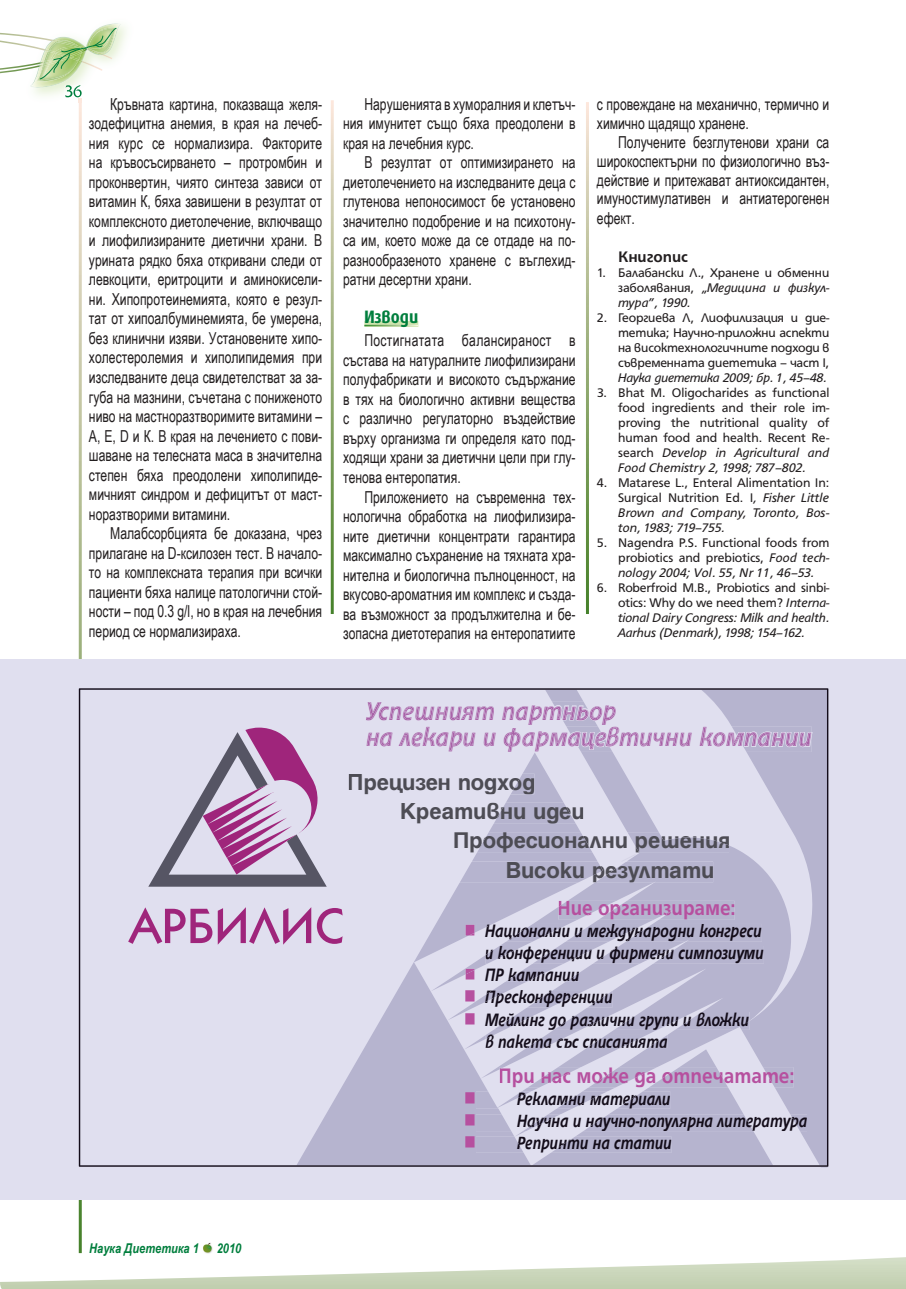
<style>
.page{position:relative;width:906px;height:1289px;background:#fff}
.page>*{position:absolute;margin:0;border:0;box-sizing:border-box;transform-origin:0 0}
.t1{font:italic 700 27.9px/26.4px "HS Grotesk Bg";color:#a962a8;scale:.9 1}
.t2{font:700 24.9px "Helen Bg";color:#4d4c54}
.t3{font:700 22.65px "HS Grotesk Bg";color:#b6509f;scale:.91 1}
.t4{font:italic 700 19.35px/22px "HS Grotesk Bg";color:#130c19;scale:.82 1}
.t5{font:700 18px "Hermes Bg";color:#007e3d;scale:.9 1}
.t6{font:16.5px/19.5px "Arial Narrow";color:#231f20;text-align:justify;scale:.9 1}
.t7{font:700 16.5px "HS Grotesk Bg";color:#231f20}
.t8{font:13.5px/15px "HS Grotesk Bg";letter-spacing:-.005em;color:#231f20;text-align:justify}
.t9{font:italic 13.5px/15px "HS Grotesk Bg";letter-spacing:-.01em;color:#231f20;text-align:justify}
.t10{font:italic 700 13.5px "Arial Narrow";color:#007e3d}
.s1{font-style:italic}
.s2{font-style:normal}
</style>
<div class="page">
<svg style="left:0;top:1199px;width:906px;height:89px"></svg>
<svg style="left:202px;top:1241px;width:12px;height:13px"></svg>
<svg style="left:0;top:32px;width:25px;height:42px"></svg>
<img style="left:34px;top:25px;width:92px;height:78px">
<svg style="left:79px;top:98px;width:3px;height:1154px"></svg>
<img style="left:65px;top:88px;width:17px;height:9px">
<img style="left:25px;top:35px;width:14px;height:13px">
<img style="left:25px;top:64px;width:5px;height:6px">
<img style="left:30px;top:37px;width:56px;height:51px">
<img style="left:86px;top:23px;width:35px;height:32px">
<img style="left:117px;top:28px;width:1px;height:25px">
<img style="left:91px;top:27px;width:26px;height:1px">
<img style="left:36px;top:41px;width:46px;height:40px">
<svg style="left:39px;top:28px;width:78px;height:52px"></svg>
<svg style="left:364px;top:321px;width:54px;height:6px"></svg>
<hr style="left:364px;top:325px;width:54px;height:1px;background:#fff">
<div style="left:0;top:659px;width:906px;height:540px;background:#e0dfef"></div>
<svg style="left:79px;top:688px;width:749px;height:478px"></svg>
<svg style="left:349px;top:773px;width:185px;height:21px"></svg>
<svg style="left:347px;top:802px;width:236px;height:21px"></svg>
<svg style="left:347px;top:832px;width:382px;height:20px"></svg>
<svg style="left:347px;top:861px;width:366px;height:21px"></svg>
<svg style="left:365px;top:701px;width:447px;height:51px"></svg>
<svg style="left:465px;top:900px;width:299px;height:81px"></svg>
<svg style="left:465px;top:990px;width:284px;height:57px"></svg>
<svg style="left:465px;top:1067px;width:328px;height:41px"></svg>
<svg style="left:465px;top:1114px;width:342px;height:38px"></svg>
<p class="t6" style="left:89px;top:94px;width:261px;text-indent:21px">Кръвната картина, показваща желя&shy;зодефицитна анемия, в края на лечеб&shy;ния курс се нормализира. Факторите на кръвосъсирването – протромбин и проконвертин, чиято синтеза зависи от витамин К, бяха завишени в резултат от комплексното диетолечение, включващо и лиофилизираните диетични храни. В урината рядко бяха откривани следи от левкоцити, еритроцити и аминокисели&shy;ни. Хипопротеинемията, която е резул&shy;тат от хипоалбуминемията, бе умерена, без клинични изяви. Установените хипо&shy;холестеролемия и хиполипидемия при изследваните деца свидетелстват за за&shy;губа на мазнини, съчетана с пониженото ниво на мастноразтворимите витамини – А, Е, D и К. В края на лечението с пови&shy;шаване на телесната маса в значителна степен бяха преодолени хиполипиде&shy;мичният синдром и дефицитът от маст&shy;норазтворими витамини.</p>
<p class="t6" style="left:89px;top:523px;width:261px;text-indent:21px">Малабсорбцията бе доказана, чрез прилагане на D-ксилозен тест. В начало&shy;то на комплексната терапия при всички пациенти бяха налице патологични стой&shy;ности – под 0.3 g/l, но в края на лечебния период се нормализираха.</p>
<p class="t6" style="left:343px;top:94px;width:260px;text-indent:21px">Нарушенията в хуморалния и клетъч&shy;ния имунитет също бяха преодолени в края на лечебния курс.</p>
<p class="t6" style="left:343px;top:153px;width:260px;text-indent:21px">В резултат от оптимизирането на диетолечението на изследваните деца с глутенова непоносимост бе установено значително подобрение и на психотону&shy;са им, което може да се отдаде на по&shy;разнообразеното хранене с въглехид&shy;ратни десертни храни.</p>
<p class="t5" style="left:364px;top:309px;width:61px">Изводи</p>
<p class="t6" style="left:343px;top:331px;width:260px;text-indent:21px">Постигнатата балансираност в състава на натуралните лиофилизирани полуфабрикати и високото съдържание в тях на биологично активни вещества с различно регулаторно въздействие върху организма ги определя като под&shy;ходящи храни за диетични цели при глу&shy;тенова ентеропатия.</p>
<p class="t6" style="left:343px;top:487px;width:260px;text-indent:21px">Приложението на съвременна тех&shy;нологична обработка на лиофилизира&shy;ните диетични концентрати гарантира максимално съхранение на тяхната хра&shy;нителна и биологична пълноценност, на вкусово-ароматния им комплекс и създа&shy;ва възможност за продължителна и бе&shy;зопасна диетотерапия на ентеропатиите</p>
<p class="t6" style="left:597px;top:94px;width:260px;line-height:18.9px">с провеждане на механично, термично и химично щадящо хранене.</p>
<p class="t6" style="left:597px;top:132px;width:260px;line-height:19px;text-indent:21px">Получените безглутенови храни са широкоспектърни по физиологично въз&shy;действие и притежават антиоксидантен, имуностимулативен и антиатерогенен ефект.</p>
<p class="t7" style="left:618px;top:250px;width:71px">Книгопис</p>
<p class="t8" style="left:618px;top:266px;width:213px;text-indent:-21px">1. Балабански Л., Хранене и обменни заболявания, <span class="s1">„Медицина и физкул&shy;тура”, 1990.</span></p>
<p class="t8" style="left:618px;top:311px;width:213px;text-indent:-21px">2. Георгиева Л, Лиофилизация и дие&shy;тетика; Научно-приложни аспекти на високтехнологичните подходи в съвременната диететика – част І,</p>
<p class="t9" style="left:618px;top:371px;width:210px">Наука диететика 2009; бр. 1, 45–48.</p>
<p class="t8" style="left:618px;top:386px;width:213px;text-indent:-21px">3. Bhat M. Oligocharides as functional food ingredients and their role im&shy;proving the nutritional quality of human food and health. Recent Re&shy;search <span class="s1">Develop in Agricultural and Food Chemistry 2, 1998; 787–802.</span></p>
<p class="t9" style="left:618px;top:476px;width:213px;text-indent:-21px"><span class="s2">4. Matarese L., Enteral Alimentation In:<br>Surgical Nutrition Ed. I</span>, Fisher Little Brown and Company, Toronto, Bos&shy;ton, 1983; 719–755.</p>
<p class="t8" style="left:618px;top:536px;width:213px;text-indent:-21px">5. Nagendra P.S. Functional foods from probiotics and prebiotics, <span class="s1">Food tech&shy;nology 2004; Vol. 55, Nr 11, 46–53.</span></p>
<p class="t9" style="left:618px;top:581px;width:213px;text-indent:-21px"><span class="s2">6. Roberfroid M.B., Probiotics and sinbi&shy;otics: Why do we need them?</span> Interna&shy;tional Dairy Congress: Milk and health.<br>Aarhus (Denmark), 1998; 154–162.</p>
<h1 class="t1" style="left:366px;top:699px;width:497px">Успешният партньор<br>на лекари и фармацевтични компании</h1>
<h2 class="t2" style="left:347px;top:773px;width:190px">Прецизен подход</h2>
<h2 class="t2" style="left:400px;top:802px;width:186px">Креативни идеи</h2>
<h2 class="t2" style="left:453px;top:831px;width:279px">Професионални решения</h2>
<h2 class="t2" style="left:506px;top:861px;width:210px">Високи резултати</h2>
<h3 class="t3" style="left:557px;top:899px;width:198px">Ние организираме:</h3>
<p class="t4" style="left:485px;top:921px;width:341px">Национални и международни конгреси и конференции и фирмени симпозиуми<br>ПР кампании<br>Пресконференции<br>Мейлинг до различни групи и вложки<br>в пакета със списанията</p>
<h3 class="t3" style="left:498px;top:1067px;width:327px">При нас може да отпечатате:</h3>
<p class="t4" style="left:517px;top:1088px;width:355px">Рекламни материали<br>Научна и научно-популярна литература<br>Репринти на статии</p>
<p class="t10" style="left:89px;top:1239px;width:111px">Наука Диететика 1</p>
<p class="t10" style="left:217px;top:1239px;width:26px">2010</p>
</div>
